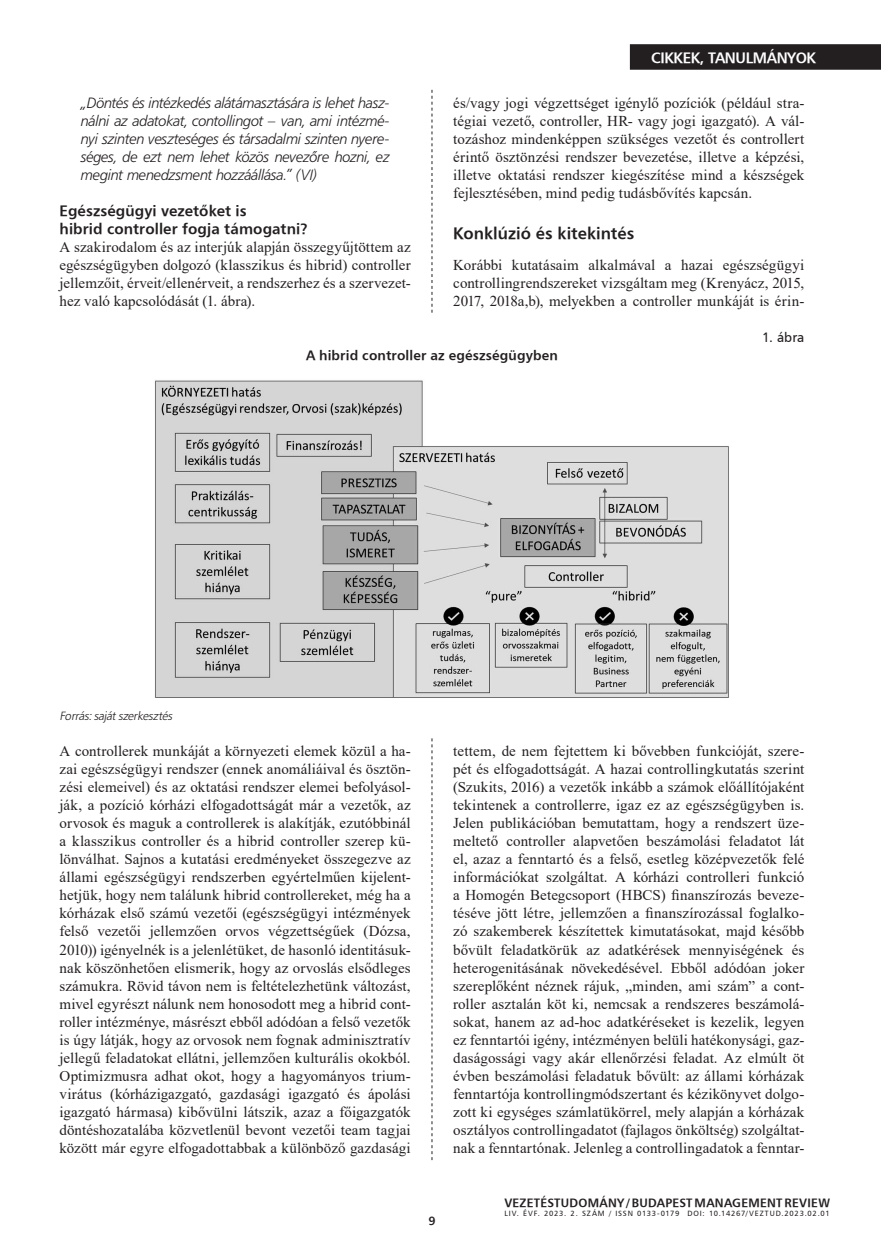
<style>
.page{position:relative;width:881px;height:1255px;background:#fff}
.page>*{position:absolute;margin:0;border:0;box-sizing:border-box;transform-origin:0 0}
.Kiemelés_I{font:16.5px "H Humanist 777 BT Bold";color:#231f20}
.kenyérszöveg_tompa{font:15px/18px "Times New Roman";letter-spacing:.005em;color:#231f20;text-align:justify}
.Idézet{font:italic 15px/18px "Humanist 777 Lt PFL";color:#231f20;text-align:justify}
.Kiemelés_II{font:15px/18px "H Humanist 777 BT Bold";letter-spacing:.005em;color:#231f20}
.t1{font:15px "H Humanist 777 BT Bold";letter-spacing:-.025em;color:#fff}
.Táblázat_cím{font:13.5px "H Humanist 777 BT Bold";letter-spacing:.01em;color:#231f20}
.Táblázat_cím-2{font:13.5px "H Humanist 777 BT";color:#231f20}
.t2{font:12px "H Humanist 777 BT Bold";letter-spacing:.02em;color:#231f20}
.kenyérszöveg_tompa-2{font:italic 12px "Humanist 777 Lt PFL";color:#231f20}
.t3{font:7.5px "H Humanist 777 BT";letter-spacing:.105em;color:#231f20}
</style>
<div class="page">
<div style="left:629px;top:44px;width:251px;height:26px;background:#231f20"></div>
<svg style="left:431px;top:738px;width:1px;height:422px"></svg>
<svg style="left:431px;top:90px;width:1px;height:223px"></svg>
<img style="left:155px;top:380px;width:574px;height:318px">
<p class="Idézet" style="left:81px;top:94px;width:310px">„Döntés és intézkedés alátámasztására is lehet hasz&shy;nálni az adatokat, contollingot – van, ami intézmé&shy;nyi szinten veszteséges és társadalmi szinten nyere&shy;séges, de ezt nem lehet közös nevezőre hozni, ez megint menedzsment hozzáállása.” (VI)</p>
<p class="Kiemelés_II" style="left:60px;top:201px;width:250px">Egészségügyi vezetőket is<br>hibrid controller fogja támogatni?</p>
<p class="kenyérszöveg_tompa" style="left:60px;top:238px;width:352px">A szakirodalom és az interjúk alapján összegyűjtöttem az egészségügyben dolgozó (klasszikus és hibrid) controller jellemzőit, érveit/ellenérveit, a rendszerhez és a szervezet&shy;hez való kapcsolódását (1. ábra).</p>
<p class="t1" style="left:651px;top:49px;width:166px">CIKKEK, TANULMÁNYOK</p>
<p class="kenyérszöveg_tompa" style="left:453px;top:94px;width:352px">és/vagy jogi végzettséget igénylő pozíciók (például stra&shy;tégiai vezető, controller, HR- vagy jogi igazgató). A vál&shy;tozáshoz mindenképpen szükséges vezetőt és controllert érintő ösztönzési rendszer bevezetése, illetve a képzési, illetve oktatási rendszer kiegészítése mind a készségek fejlesztésében, mind pedig tudásbővítés kapcsán.</p>
<p class="Kiemelés_I" style="left:453px;top:222px;width:182px">Konklúzió és kitekintés</p>
<p class="kenyérszöveg_tompa" style="left:453px;top:256px;width:352px">Korábbi kutatásaim alkalmával a hazai egészségügyi controllingrendszereket vizsgáltam meg (Krenyácz, 2015, 2017, 2018a,b), melyekben a controller munkáját is érin-</p>
<p class="Táblázat_cím-2" style="left:761px;top:329px;width:44px">1. ábra</p>
<p class="Táblázat_cím" style="left:306px;top:347px;width:253px">A hibrid controller az egészségügyben</p>
<p class="kenyérszöveg_tompa-2" style="left:60px;top:708px;width:116px">Forrás:sajátszerkesztés</p>
<p class="kenyérszöveg_tompa" style="left:60px;top:742px;width:352px">A controllerek munkáját a környezeti elemek közül a ha&shy;zai egészségügyi rendszer (ennek anomáliáival és ösztön&shy;zési elemeivel) és az oktatási rendszer elemei befolyásol&shy;ják, a pozíció kórházi elfogadottságát már a vezetők, az orvosok és maguk a controllerek is alakítják, ezutóbbinál a klasszikus controller és a hibrid controller szerep kü&shy;lönválhat. Sajnos a kutatási eredményeket összegezve az állami egészségügyi rendszerben egyértelműen kijelent&shy;hetjük, hogy nem találunk hibrid controllereket, még ha a kórházak első számú vezetői (egészségügyi intézmények felső vezetői jellemzően orvos végzettségűek (Dózsa, 2010)) igényelnék is a jelenlétüket, de hasonló identitásuk&shy;nak köszönhetően elismerik, hogy az orvoslás elsődleges számukra. Rövid távon nem is feltételezhetünk változást, mivel egyrészt nálunk nem honosodott meg a hibrid cont&shy;roller intézménye, másrészt ebből adódóan a felső vezetők is úgy látják, hogy az orvosok nem fognak adminisztratív jellegű feladatokat ellátni, jellemzően kulturális okokból.<br>Optimizmusra adhat okot, hogy a hagyományos trium&shy;virátus (kórházigazgató, gazdasági igazgató és ápolási igazgató hármasa) kibővülni látszik, azaz a főigazgatók döntéshozatalába közvetlenül bevont vezetői team tagjai között már egyre elfogadottabbak a különböző gazdasági</p>
<p class="t2" style="left:428px;top:1212px;width:9px">9</p>
<p class="kenyérszöveg_tompa" style="left:453px;top:742px;width:352px">tettem, de nem fejtettem ki bővebben funkcióját, szere&shy;pét és elfogadottságát. A hazai controllingkutatás szerint (Szukits, 2016) a vezetők inkább a számok előállítójaként tekintenek a controllerre, igaz ez az egészségügyben is.<br>Jelen publikációban bemutattam, hogy a rendszert üze&shy;meltető controller alapvetően beszámolási feladatot lát el, azaz a fenntartó és a felső, esetleg középvezetők felé információkat szolgáltat. A kórházi controlleri funkció a Homogén Betegcsoport (HBCS) finanszírozás beveze&shy;téséve jött létre, jellemzően a finanszírozással foglalko&shy;zó szakemberek készítettek kimutatásokat, majd később bővült feladatkörük az adatkérések mennyiségének és heterogenitásának növekedésével. Ebből adódóan joker szereplőként néznek rájuk, „minden, ami szám” a cont&shy;roller asztalán köt ki, nemcsak a rendszeres beszámolá&shy;sokat, hanem az ad-hoc adatkéréseket is kezelik, legyen ez fenntartói igény, intézményen belüli hatékonysági, gaz&shy;daságossági vagy akár ellenőrzési feladat. Az elmúlt öt évben beszámolási feladatuk bővült: az állami kórházak fenntartója kontrollingmódszertant és kézikönyvet dolgo&shy;zott ki egységes számlatükörrel, mely alapján a kórházak osztályos controllingadatot (fajlagos önköltség) szolgáltat&shy;nak a fenntartónak. Jelenleg a controllingadatok a fenntar-</p>
<p class="t2" style="left:504px;top:1194px;width:327px">VEZETÉSTUDOMÁNY / BUDAPEST MANAGEMENT REVIEW</p>
<p class="t3" style="left:504px;top:1208px;width:327px">LIV. ÉVF. 2023. 2. SZÁM / ISSN 0133-0179 DOI: 10.14267/VEZTUD.2023.02.01</p>
</div>
